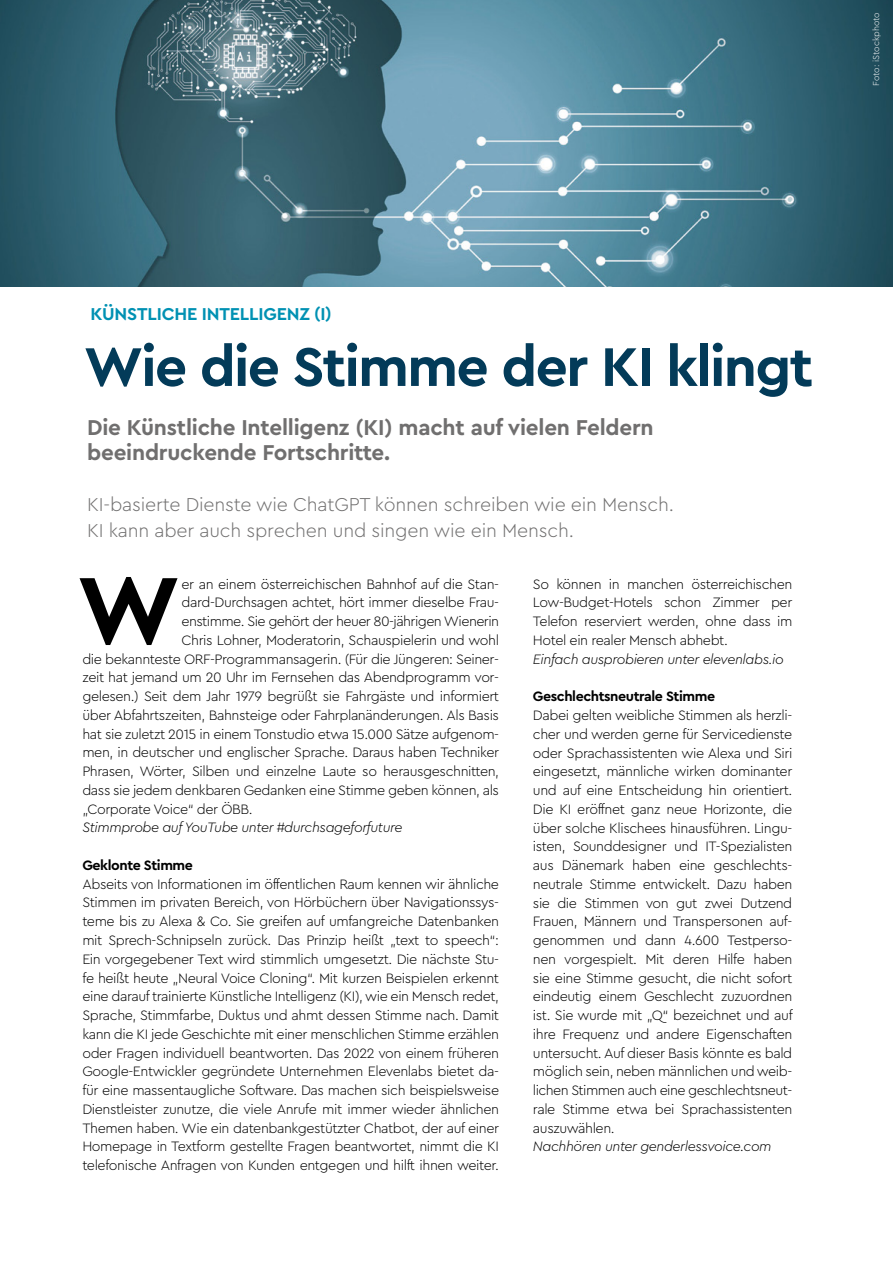
<style>
.page{position:relative;width:893px;height:1263px;background:#fff}
.page>*{position:absolute;margin:0;border:0;box-sizing:border-box;transform-origin:0 0}
.t1{font:700 99.45px "Cera PRO";color:#000}
.t2{font:700 57px "Cera PRO";letter-spacing:-.03em;color:#033b59}
.t3{font:700 22.5px/25.5px "Cera PRO";letter-spacing:-.01em;color:#706f6f}
.t4{font:300 19.5px/25.5px "Cera PRO";letter-spacing:-.01em;color:#706f6f}
.t5{font:700 18px "Cera PRO";letter-spacing:-.01em;color:#0091b3}
.t6{font:300 14.25px/18.8px "Cera PRO";letter-spacing:-.03em;color:#000;text-align:justify}
.t7{font:italic 300 14.25px "Cera PRO";letter-spacing:-.03em;color:#000}
.t8{font:700 14.25px "Cera PRO";letter-spacing:-.03em;color:#000}
.t9{font:300 9px "Cera PRO";color:#fff}
</style>
<div class="page">
<img style="left:0;top:0;width:893px;height:286px">
<p class="t9" style="left:870px;top:86px;width:75px;rotate:-90deg">Foto: iStockphoto</p>
<p class="t5" style="left:91px;top:302px;width:243px">KÜNSTLICHE INTELLIGENZ (I)</p>
<h2 class="t2" style="left:84px;top:329px;width:731px">Wie die Stimme der KI klingt</h2>
<h3 class="t3" style="left:87px;top:414px;width:568px">Die Künstliche Intelligenz (KI) macht auf vielen Feldern beeindruckende Fortschritte.</h3>
<h3 class="t4" style="left:87px;top:491px;width:588px">KI-basierte Dienste wie ChatGPT können schreiben wie ein Mensch.<br>KI kann aber auch sprechen und singen wie ein Mensch.</h3>
<h1 class="t1" style="left:77px;top:544px;width:104px">W</h1>
<p class="t6" style="left:181px;top:574px;width:319px">er an einem österreichischen Bahnhof auf die Stan-</p>
<p class="t6" style="left:181px;top:593px;width:319px">dard-Durchsagen achtet, hört immer dieselbe Frau-</p>
<p class="t6" style="left:181px;top:611px;width:319px">enstimme. Sie gehört der heuer 80-jährigen Wienerin</p>
<p class="t6" style="left:181px;top:630px;width:319px">Chris Lohner, Moderatorin, Schauspielerin und wohl</p>
<p class="t6" style="left:82px;top:649px;width:417px">die bekannteste ORF-Programmansagerin. (Für die Jüngeren: Seiner-</p>
<p class="t6" style="left:82px;top:668px;width:418px">zeit hat jemand um 20 Uhr im Fernsehen das Abendprogramm vor-</p>
<p class="t6" style="left:82px;top:686px;width:418px">gelesen.) Seit dem Jahr 1979 begrüßt sie Fahrgäste und informiert</p>
<p class="t6" style="left:82px;top:705px;width:418px">über Abfahrtszeiten, Bahnsteige oder Fahrplanänderungen. Als Basis</p>
<p class="t6" style="left:82px;top:724px;width:418px">hat sie zuletzt 2015 in einem Tonstudio etwa 15.000 Sätze aufgenom-</p>
<p class="t6" style="left:82px;top:743px;width:418px">men, in deutscher und englischer Sprache. Daraus haben Techniker</p>
<p class="t6" style="left:82px;top:761px;width:418px">Phrasen, Wörter, Silben und einzelne Laute so herausgeschnitten,</p>
<p class="t6" style="left:82px;top:780px;width:418px">dass sie jedem denkbaren Gedanken eine Stimme geben können, als</p>
<p class="t6" style="left:82px;top:799px;width:172px">„Corporate Voice“ der ÖBB.</p>
<p class="t7" style="left:82px;top:818px;width:322px">Stimmprobe auf YouTube unter #durchsageforfuture</p>
<p class="t8" style="left:82px;top:856px;width:112px">Geklonte Stimme</p>
<p class="t6" style="left:82px;top:874px;width:418px">Abseits von Informationen im öffentlichen Raum kennen wir ähnliche Stimmen im privaten Bereich, von Hörbüchern über Navigationssys&shy;teme bis zu Alexa &amp; Co. Sie greifen auf umfangreiche Datenbanken mit Sprech-Schnipseln zurück. Das Prinzip heißt „text to speech“:<br>Ein vorgegebener Text wird stimmlich umgesetzt. Die nächste Stu&shy;fe heißt heute „Neural Voice Cloning“. Mit kurzen Beispielen erkennt eine darauf trainierte Künstliche Intelligenz (KI), wie ein Mensch redet, Sprache, Stimmfarbe, Duktus und ahmt dessen Stimme nach. Damit kann die KI jede Geschichte mit einer menschlichen Stimme erzählen oder Fragen individuell beantworten. Das 2022 von einem früheren Google-Entwickler gegründete Unternehmen Elevenlabs bietet da&shy;für eine massentaugliche Software. Das machen sich beispielsweise Dienstleister zunutze, die viele Anrufe mit immer wieder ähnlichen Themen haben. Wie ein datenbankgestützter Chatbot, der auf einer Homepage in Textform gestellte Fragen beantwortet, nimmt die KI telefonische Anfragen von Kunden entgegen und hilft ihnen weiter.</p>
<p class="t6" style="left:533px;top:574px;width:261px">So können in manchen österreichischen Low-Budget-Hotels schon Zimmer per Telefon reserviert werden, ohne dass im Hotel ein realer Mensch abhebt.</p>
<p class="t7" style="left:533px;top:649px;width:252px">Einfach ausprobieren unter elevenlabs.io</p>
<p class="t8" style="left:533px;top:687px;width:184px">Geschlechtsneutrale Stimme</p>
<p class="t6" style="left:533px;top:705px;width:261px;text-align:left">Dabei gelten weibliche Stimmen als herzli&shy;cher und werden gerne für Servicedienste oder Sprachassistenten wie Alexa und Siri eingesetzt, männliche wirken dominanter und auf eine Entscheidung hin orientiert.<br>Die KI eröffnet ganz neue Horizonte, die über solche Klischees hinausführen. Lingu&shy;isten, Sounddesigner und IT-Spezialisten aus Dänemark haben eine geschlechts&shy;neutrale Stimme entwickelt. Dazu haben sie die Stimmen von gut zwei Dutzend Frauen, Männern und Transpersonen auf&shy;genommen und dann 4.600 Testperso&shy;nen vorgespielt. Mit deren Hilfe haben sie eine Stimme gesucht, die nicht sofort eindeutig einem Geschlecht zuzuordnen ist. Sie wurde mit „Q“ bezeichnet und auf ihre Frequenz und andere Eigenschaften untersucht. Auf dieser Basis könnte es bald möglich sein, neben männlichen und weib&shy;lichen Stimmen auch eine geschlechtsneut&shy;rale Stimme etwa bei Sprachassistenten auszuwählen.</p>
<p class="t7" style="left:533px;top:1137px;width:240px">Nachhören unter genderlessvoice.com</p>
</div>
